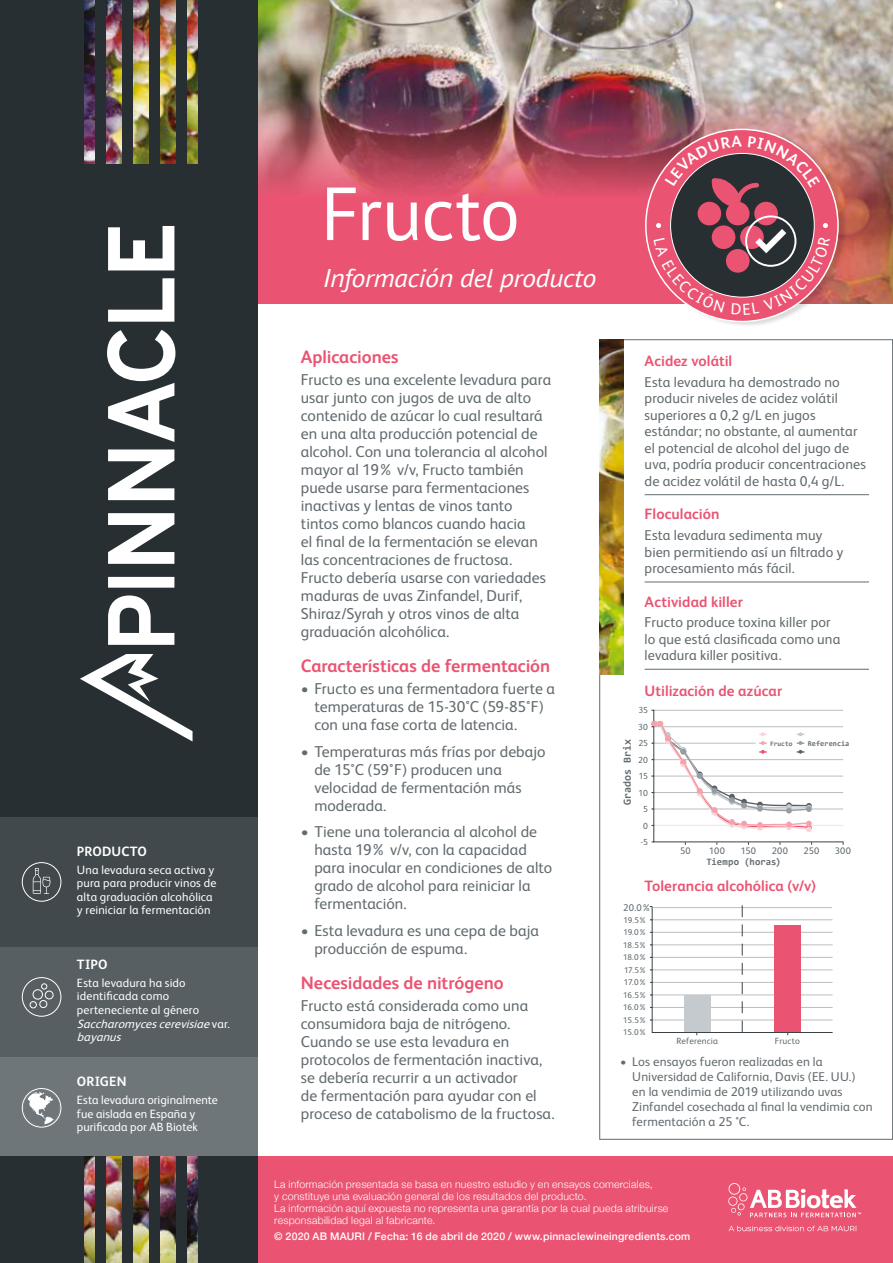
<style>
.page{position:relative;width:893px;height:1263px;background:#fff}
.page>*{position:absolute;margin:0;border:0;box-sizing:border-box;transform-origin:0 0}
.t1{font:75px "PT Sans";letter-spacing:-.02em;color:#fff}
.t2{font:italic 25.5px "PT Sans";letter-spacing:-.02em;color:#fff;scale:1.1 1}
.t3{font:700 18px "FS Albert";letter-spacing:-.005em;color:#ea5472}
.t4{font:15.75px/18px "FS Albert";color:#626b6f}
.t5{font:700 15px "FS Albert";letter-spacing:.005em;color:#ea5472}
.t6{font:14.25px/16.5px "FS Albert";letter-spacing:.005em;color:#626b6f}
.t7{font:700 13.5px "FS Albert";letter-spacing:.01em;color:#fff}
.t8{font:12.75px/15px "FS Albert";letter-spacing:.01em;color:#626b6f}
.t9{font:12px/13.5px "FS Albert";letter-spacing:.01em;color:#fff}
.t10{font:700 10.8px "Consolas";color:#626b6f}
.t11{font:300 10.5px/12px "Helvetica Neue";letter-spacing:.02em;color:#fff}
.t12{font:500 10.5px "Helvetica Neue";letter-spacing:.02em;color:#fff}
.t13{font:700 9.75px "Consolas";letter-spacing:.005em;color:#626b6f}
.t14{font:9.75px "FS Albert";color:#626b6f}
.t15{font:9.45px "FS Albert";letter-spacing:.025em;color:#626b6f}
.t16{font:9px "FS Albert";letter-spacing:.02em;color:#626b6f}
.t17{font:8.85px "FS Albert";letter-spacing:.005em;color:#626b6f}
.t18{font:8.4px/12.5px "FS Albert";letter-spacing:-.035em;color:#626b6f}
.t19{font:700 7.5px "Consolas";letter-spacing:.005em;color:#626b6f}
.t20{font:700 6.75px "Consolas";letter-spacing:.005em;color:#626b6f}
.s1{font-style:italic}
</style>
<div class="page">
<div style="left:242px;top:0;width:651px;height:304px;background:#ea5472"></div>
<img style="left:258px;top:0;width:635px;height:198px">
<div style="left:0;top:1016px;width:258px;height:247px;background:#6e767a"></div>
<div style="left:0;top:817px;width:258px;height:129px;background:#41494c"></div>
<div style="left:0;top:946px;width:258px;height:110px;background:#575f63"></div>
<div style="left:22px;top:862px;width:39px;height:40px;border:1px solid #fff;border-radius:50%"></div>
<svg style="left:33px;top:868px;width:18px;height:26px"></svg>
<svg style="left:22px;top:977px;width:39px;height:39px"></svg>
<div style="left:22px;top:977px;width:39px;height:39px;border:1px solid #fff;border-radius:50%"></div>
<svg style="left:41px;top:983px;width:6px;height:6px"></svg>
<div style="left:45px;top:991px;width:8px;height:8px;border:1px solid #fff;border-radius:50%"></div>
<div style="left:30px;top:1001px;width:7px;height:7px;border:1px solid #fff;border-radius:50%"></div>
<div style="left:33px;top:989px;width:10px;height:10px;border:1px solid #fff;border-radius:50%"></div>
<div style="left:39px;top:1000px;width:8px;height:8px;border:1px solid #fff;border-radius:50%"></div>
<div style="left:22px;top:1088px;width:39px;height:39px;border:1px solid #fff;border-radius:50%"></div>
<svg style="left:23px;top:1089px;width:37px;height:37px"></svg>
<div style="left:647px;top:127px;width:201px;height:200px;background:#000;opacity:.15"></div>
<svg style="left:646px;top:129px;width:192px;height:193px"></svg>
<hr style="left:645px;top:494px;width:224px;height:1px;background:#626b6f">
<hr style="left:645px;top:582px;width:224px;height:1px;background:#626b6f">
<hr style="left:645px;top:669px;width:224px;height:1px;background:#626b6f">
<img style="left:600px;top:340px;width:23px;height:334px">
<div style="left:0;top:1157px;width:893px;height:106px;background:#ea5472"></div>
<div style="left:0;top:0;width:258px;height:817px;background:#282f32"></div>
<svg style="left:80px;top:226px;width:113px;height:515px"></svg>
<img style="left:85px;top:0;width:113px;height:164px">
<div style="left:95px;top:0;width:11px;height:164px;background:#282f32"></div>
<div style="left:122px;top:0;width:11px;height:164px;background:#282f32"></div>
<div style="left:149px;top:0;width:11px;height:164px;background:#282f32"></div>
<div style="left:176px;top:0;width:11px;height:164px;background:#282f32"></div>
<div style="left:0;top:1157px;width:258px;height:106px;background:#282f32"></div>
<img style="left:85px;top:1157px;width:113px;height:106px">
<div style="left:176px;top:1157px;width:11px;height:106px;background:#282f32"></div>
<div style="left:149px;top:1157px;width:11px;height:106px;background:#282f32"></div>
<div style="left:122px;top:1157px;width:11px;height:106px;background:#282f32"></div>
<div style="left:95px;top:1157px;width:11px;height:106px;background:#282f32"></div>
<svg style="left:728px;top:1225px;width:128px;height:6px"></svg>
<svg style="left:728px;top:1183px;width:133px;height:34px"></svg>
<svg style="left:650px;top:905px;width:183px;height:130px"></svg>
<svg style="left:651px;top:709px;width:193px;height:136px"></svg>
<svg style="left:654px;top:136px;width:176px;height:179px"></svg>
<p class="t7" style="left:77px;top:842px;width:72px">PRODUCTO</p>
<p class="t9" style="left:77px;top:862px;width:141px">Una levadura seca activa y pura para producir vinos de alta graduación alcohólica y reiniciar la fermentación</p>
<p class="t7" style="left:77px;top:955px;width:32px">TIPO</p>
<p class="t9" style="left:77px;top:975px;width:154px">Esta levadura ha sido identificada como perteneciente al género<br><span class="s1">Saccharomycescerevisiae</span>v a r . <span class="s1">bayanus</span></p>
<p class="t7" style="left:77px;top:1072px;width:51px">ORIGEN</p>
<p class="t9" style="left:77px;top:1093px;width:142px">Esta levadura originalmente fue aislada en España y purificada por AB Biotek</p>
<h1 class="t1" style="left:321px;top:166px;width:201px">Fructo</h1>
<h2 class="t2" style="left:323px;top:262px;width:250px">Información del producto</h2>
<p class="t3" style="left:301px;top:344px;width:99px">Aplicaciones</p>
<p class="t4" style="left:301px;top:370px;width:252px">Fructo es una excelente levadura para usar junto con jugos de uva de alto contenido de azúcar lo cual resultará en una alta producción potencial de alcohol. Con una tolerancia al alcohol mayor al 19% v/v, Fructo también puede usarse para fermentaciones inactivas y lentas de vinos tanto tintos como blancos cuando hacia<br>el final de la fermentación se elevan las concentraciones de fructosa.<br>Fructo debería usarse con variedades maduras de uvas Zinfandel, Durif, Shiraz/Syrah y otros vinos de alta graduación alcohólica.</p>
<p class="t3" style="left:301px;top:654px;width:251px">Características de fermentación</p>
<p class="t4" style="left:314px;top:679px;width:242px;text-indent:-13px">• Fructo es una fermentadora fuerte a temperaturas de 15-30°C (59-85°F) con una fase corta de latencia.</p>
<p class="t4" style="left:314px;top:742px;width:233px;text-indent:-13px">• Temperaturas más frías por debajo de 15°C (59°F) producen una velocidad de fermentación más moderada.</p>
<p class="t4" style="left:314px;top:822px;width:239px;text-indent:-13px">• Tiene una tolerancia al alcohol de hasta 19% v/v, con la capacidad para inocular en condiciones de alto grado de alcohol para reiniciar la fermentación.</p>
<p class="t4" style="left:314px;top:921px;width:226px;text-indent:-13px">• Esta levadura es una cepa de baja producción de espuma.</p>
<p class="t3" style="left:301px;top:970px;width:204px">Necesidades de nitrógeno</p>
<p class="t4" style="left:301px;top:996px;width:255px">Fructo está considerada como una consumidora baja de nitrógeno.<br>Cuando se use esta levadura en protocolos de fermentación inactiva, se debería recurrir a un activador<br>de fermentación para ayudar con el proceso de catabolismo de la fructosa.</p>
<p class="t5" style="left:645px;top:351px;width:89px">Acidez volátil</p>
<p class="t6" style="left:645px;top:373px;width:223px">Esta levadura ha demostrado no producir niveles de acidez volátil superiores a 0,2 g/L en jugos estándar; no obstante, al aumentar el potencial de alcohol del jugo de uva, podría producir concentraciones de acidez volátil de hasta 0,4 g/L.</p>
<p class="t5" style="left:645px;top:504px;width:76px">Floculación</p>
<p class="t6" style="left:645px;top:526px;width:200px">Esta levadura sedimenta muy bien permitiendo así un filtrado y procesamiento más fácil.</p>
<p class="t5" style="left:645px;top:591px;width:100px">Actividad killer</p>
<p class="t6" style="left:645px;top:613px;width:197px">Fructo produce toxina killer por lo que está clasificada como una levadura killer positiva.</p>
<p class="t5" style="left:645px;top:681px;width:139px">Utilización de azúcar</p>
<p class="t17" style="left:638px;top:704px;width:11px">35</p>
<p class="t17" style="left:638px;top:721px;width:11px">30</p>
<p class="t17" style="left:638px;top:754px;width:11px">20</p>
<p class="t10" style="left:620px;top:804px;width:67px;rotate:-90deg">Grados Brix</p>
<p class="t17" style="left:638px;top:737px;width:11px">25</p>
<p class="t17" style="left:639px;top:770px;width:11px">15</p>
<p class="t17" style="left:639px;top:787px;width:11px">10</p>
<p class="t17" style="left:643px;top:803px;width:6px">5</p>
<p class="t17" style="left:643px;top:820px;width:6px">0</p>
<p class="t17" style="left:641px;top:836px;width:9px">-5</p>
<p class="t20" style="left:770px;top:739px;width:24px">Fructo</p>
<p class="t19" style="left:808px;top:738px;width:43px">Referencia</p>
<p class="t15" style="left:680px;top:844px;width:12px">50</p>
<p class="t15" style="left:772px;top:844px;width:18px">200</p>
<p class="t15" style="left:709px;top:844px;width:17px">100</p>
<p class="t15" style="left:835px;top:844px;width:18px">300</p>
<p class="t15" style="left:741px;top:844px;width:17px">150</p>
<p class="t15" style="left:803px;top:844px;width:17px">250</p>
<p class="t13" style="left:706px;top:856px;width:76px">Tiempo (horas)</p>
<p class="t5" style="left:645px;top:876px;width:173px">Tolerancia alcohólica (v/v)</p>
<p class="t14" style="left:623px;top:901px;width:29px">20.0%</p>
<p class="t18" style="left:623px;top:926px;width:25px">19.0%</p>
<p class="t18" style="left:623px;top:913px;width:25px">19.5%</p>
<p class="t18" style="left:623px;top:938px;width:25px">18.5%</p>
<p class="t18" style="left:624px;top:963px;width:24px">17.5%</p>
<p class="t18" style="left:623px;top:951px;width:25px">18.0%</p>
<p class="t18" style="left:624px;top:976px;width:24px">17.0%</p>
<p class="t18" style="left:623px;top:988px;width:25px">16.5%</p>
<p class="t18" style="left:623px;top:1001px;width:25px">16.0%<br>15.5%</p>
<p class="t18" style="left:623px;top:1026px;width:25px">15.0%</p>
<p class="t16" style="left:676px;top:1035px;width:43px">Referencia</p>
<p class="t16" style="left:775px;top:1035px;width:26px">Fructo</p>
<p class="t8" style="left:632px;top:1054px;width:242px;text-indent:-12px">• Los ensayos fueron realizadas en la Universidad de California, Davis (EE. UU.)<br>en la vendimia de 2019 utilizando uvas Zinfandel cosechada al final la vendimia con fermentación a 25 °C.</p>
<p class="t11" style="left:274px;top:1177px;width:396px">La información presentada se basa en nuestro estudio y en ensayos comerciales,<br>y constituye una evaluación general de los resultados del producto.<br>La información aquí expuesta no representa una garantía por la cual pueda atribuirse responsabilidad legal al fabricante.</p>
<p class="t12" style="left:274px;top:1228px;width:418px">© 2020 AB MAURI / Fecha: 16 de abril de 2020 / www.pinnaclewineingredients.com</p>
</div>
